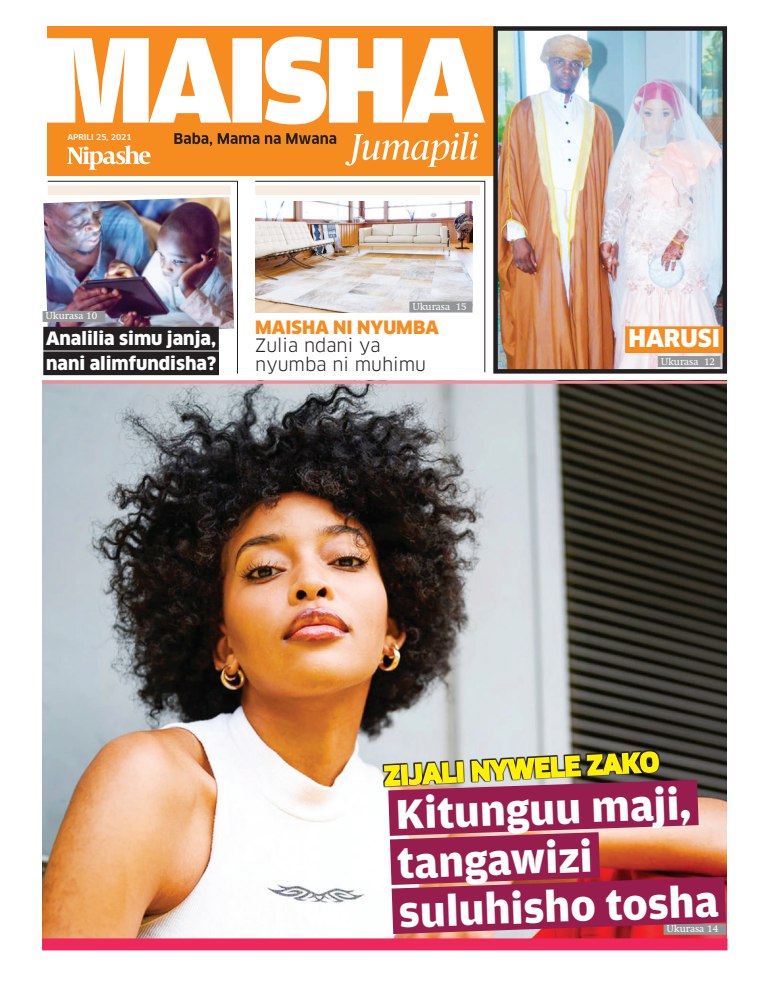
<style>
.page{position:relative;width:774px;height:993px;background:#fff}
.page>*{position:absolute;margin:0;border:0;box-sizing:border-box;transform-origin:0 0}
.t1{font:700 43.8px/49.1px "Amplitude Wide";color:#fff;scale:.95 1}
.t2{font:700 25px "Clan";color:#fff101}
.t3{font:900 24px "Clan";color:#fff}
.t4{font:900 18px/24.6px "Clan";color:#fff}
.t5{font:18px/19px "Clan";color:#231f20}
.t6{font:900 18px "Clan";color:#f68b1f}
.t7{font:10px "Swift";color:#fff}
.t8{font:500 7.9px "Clan";color:#fff}
</style>
<div class="page">
<img style="left:42px;top:383px;width:684px;height:555px">
<div style="left:47px;top:26px;width:449px;height:149px;background:#f68b1f"></div>
<img style="left:499px;top:32px;width:222px;height:335px">
<div style="left:493px;top:26px;width:234px;height:347px;border:5px solid #231f20"></div>
<div style="left:43px;top:327px;width:176px;height:23px;background:#231f20"></div>
<div style="left:43px;top:351px;width:176px;height:24px;background:#231f20"></div>
<svg style="left:342px;top:755px;width:385px;height:104px"></svg>
<svg style="left:344px;top:807px;width:302px;height:102px"></svg>
<svg style="left:345px;top:852px;width:383px;height:99px"></svg>
<div style="left:658px;top:356px;width:62px;height:11px;background:#939598"></div>
<img style="left:255px;top:181px;width:230px;height:191px">
<img style="left:47px;top:181px;width:191px;height:192px">
<div style="left:255px;top:185px;width:225px;height:10px;background:#f6ede0"></div>
<div style="left:48px;top:185px;width:183px;height:10px;background:#f6ede0"></div>
<div style="left:625px;top:326px;width:98px;height:27px;background:#f68b1f"></div>
<svg style="left:345px;top:132px;width:133px;height:35px"></svg>
<svg style="left:67px;top:145px;width:84px;height:25px"></svg>
<svg style="left:47px;top:37px;width:438px;height:87px;fill:#fff"></svg>
<svg style="left:174px;top:133px;width:162px;height:13px"></svg>
<div style="left:43px;top:311px;width:62px;height:11px;background:#939598"></div>
<div style="left:42px;top:938px;width:685px;height:12px;background:#ee275d"></div>
<hr style="left:42px;top:380px;width:685px;height:3px;background:#f48c93">
<div style="left:409px;top:301px;width:63px;height:11px;background:#939598;border:1px solid #939598"></div>
<svg style="left:382px;top:749px;width:279px;height:38px"></svg>
<div style="left:255px;top:337px;width:170px;height:38px;background:#fff"></div>
<div style="left:255px;top:319px;width:185px;height:16px;background:#fff"></div>
<p class="t8" style="left:67px;top:133px;width:66px">aprili 25, 2021</p>
<p class="t7" style="left:46px;top:310px;width:53px">Ukurasa 10</p>
<h3 class="t4" style="left:46px;top:326px;width:172px">Analilia simu janja, nani alimfundisha?</h3>
<p class="t7" style="left:413px;top:300px;width:56px">Ukurasa 15</p>
<h3 class="t6" style="left:255px;top:317px;width:185px">MAISHA NI NYUMBA</h3>
<h3 class="t5" style="left:255px;top:336px;width:172px">Zulia ndani ya nyumba ni muhimu</h3>
<h3 class="t3" style="left:628px;top:325px;width:93px">harusi</h3>
<p class="t7" style="left:661px;top:355px;width:56px">Ukurasa 12</p>
<h2 class="t2" style="left:384px;top:762px;width:276px;rotate:-3deg">ZIJALI NYWELE ZAKO</h2>
<h1 class="t1" style="left:395px;top:790px;width:338px;rotate:-2deg">Kitunguu maji, tangawizi suluhisho tosha</h1>
<p class="t7" style="left:667px;top:922px;width:53px">Ukurasa 14</p>
</div>
